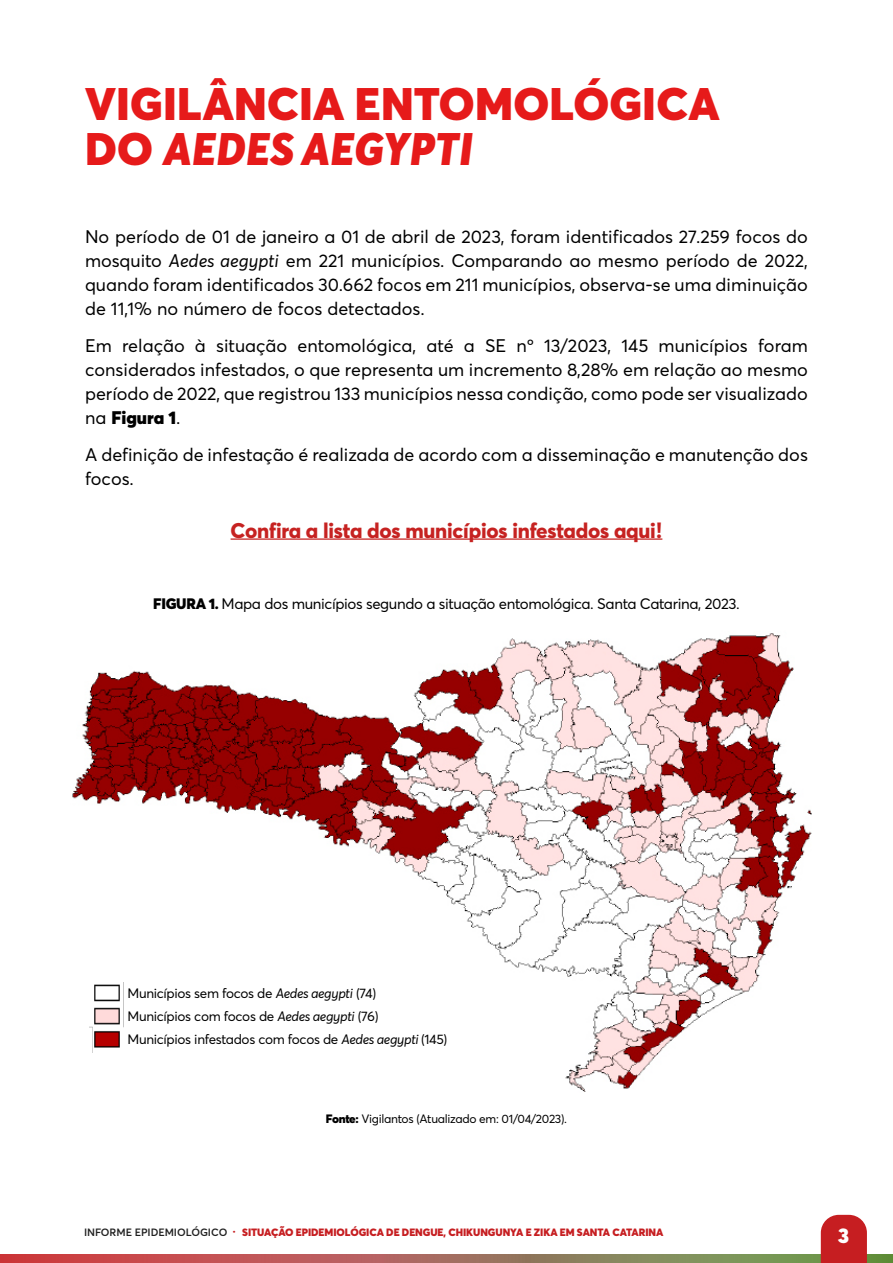
<style>
.page{position:relative;width:893px;height:1263px;background:#fff}
.page>*{position:absolute;margin:0;border:0;box-sizing:border-box;transform-origin:0 0}
.t1{font:900 45px/45px "Averta";letter-spacing:.005em;color:#e61a1a}
.t2{font:800 21px "Averta";letter-spacing:-.01em;color:#c62221}
.t3{font:900 21px "Averta";color:#fff}
.t4{font:18px/24px "Averta";color:#000;text-align:justify}
.t5{font:15px "Averta";letter-spacing:-.025em;color:#000}
.t6{font:13.5px/23.2px "Averta";letter-spacing:-.025em;color:#000}
.t7{font:12px "Averta";letter-spacing:-.025em;color:#000}
.t8{font:900 10.5px "Averta";letter-spacing:-.005em;color:#c61e21}
.s1{font-style:italic}
.s2{font-weight:900}
.s3{font-weight:600;color:#202020}
</style>
<div class="page">
<svg style="left:0;top:1254px;width:385px;height:9px"></svg>
<svg style="left:385px;top:1254px;width:508px;height:9px"></svg>
<svg style="left:821px;top:1215px;width:46px;height:48px"></svg>
<hr style="left:231px;top:538px;width:431px;height:2px;background:#c62221">
<img style="left:72px;top:633px;width:740px;height:459px">
<img style="left:89px;top:982px;width:34px;height:70px">
<h1 class="t1" style="left:85px;top:81px;width:636px">VIGILÂNCIA ENTOMOLÓGICA<br>DO <span class="s1">AEDES AEGYPTI</span></h1>
<p class="t4" style="left:85px;top:225px;width:724px">No período de 01 de janeiro a 01 de abril de 2023, foram identificados 27.259 focos do mosquito <span class="s1">Aedes aegypti</span> em 221 municípios. Comparando ao mesmo período de 2022, quando foram identificados 30.662 focos em 211 municípios, observa-se uma diminuição de 11,1% no número de focos detectados.</p>
<p class="t4" style="left:85px;top:333px;width:724px">Em relação à situação entomológica, até a SE nº 13/2023, 145 municípios foram considerados infestados, o que representa um incremento 8,28% em relação ao mesmo período de 2022, que registrou 133 municípios nessa condição, como pode ser visualizado na <span class="s2">Figura 1</span>.</p>
<p class="t4" style="left:85px;top:442px;width:724px">A definição de infestação é realizada de acordo com a disseminação e manutenção dos focos.</p>
<p class="t2" style="left:231px;top:517px;width:433px">Confira a lista dos municípios infestados aqui!</p>
<p class="t5" style="left:153px;top:594px;width:588px"><span class="s2">FIGURA 1.</span> Mapa dos municípios segundo a situação entomológica. Santa Catarina, 2023.</p>
<p class="t6" style="left:128px;top:981px;width:321px">Municípios sem focos de <span class="s1">Aedes aegypti</span> (74)<br>Municípios com focos de <span class="s1">Aedes aegypti</span> (76)<br>Municípios infestados com focos de <span class="s1">Aedes aegypti</span> (145)</p>
<p class="t7" style="left:326px;top:1111px;width:243px"><span class="s2">Fonte:</span> Vigilantos (Atualizado em: 01/04/2023).</p>
<p class="t8" style="left:84px;top:1225px;width:581px"><span class="s3">INFORME EPIDEMIOLÓGICO</span> · SITUAÇÃO EPIDEMIOLÓGICA DE DENGUE, CHIKUNGUNYA E ZIKA EM SANTA CATARINA</p>
<p class="t3" style="left:838px;top:1222px;width:12px">3</p>
</div>
